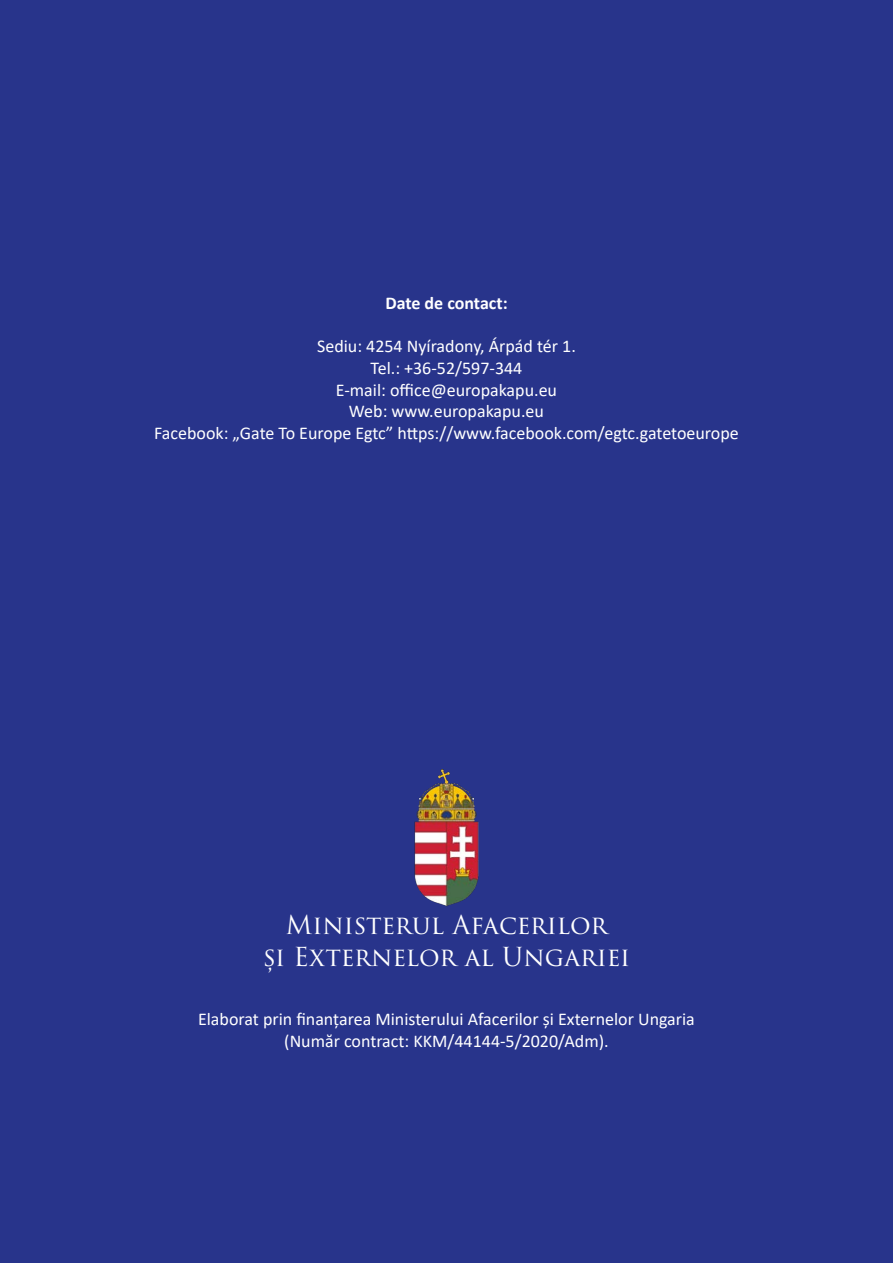
<style>
.page{position:relative;width:893px;height:1263px;background:#28348b}
.page>*{position:absolute;margin:0;border:0;box-sizing:border-box;transform-origin:0 0}
.t1{font:25.5px/32.2px "Trajan Pro 3";color:#fff;text-align:center}
.t2{font:18px/21.6px "Calibri";color:#fff;text-align:center}
.t3{font:700 18px "Calibri";color:#fff}
</style>
<div class="page">
<img style="left:414px;top:770px;width:65px;height:137px">
<p class="t3" style="left:385px;top:291px;width:124px">Date de contact:</p>
<p class="t2" style="left:154px;top:335px;width:586px">Sediu: 4254 Nyíradony, Árpád tér 1.<br>Tel.: +36-52/597-344<br>E-mail: office@europakapu.eu<br>Web: www.europakapu.eu<br>Facebook: „Gate To Europe Egtc” https://www.facebook.com/egtc.gatetoeurope</p>
<h1 class="t1" style="left:263px;top:909px;width:369px">Ministerul Afacerilor<br>și Externelor al Ungariei</h1>
<p class="t2" style="left:198px;top:1008px;width:498px">Elaborat prin finanțarea Ministerului Afacerilor și Externelor Ungaria (Număr contract: KKM/44144-5/2020/Adm).</p>
</div>
